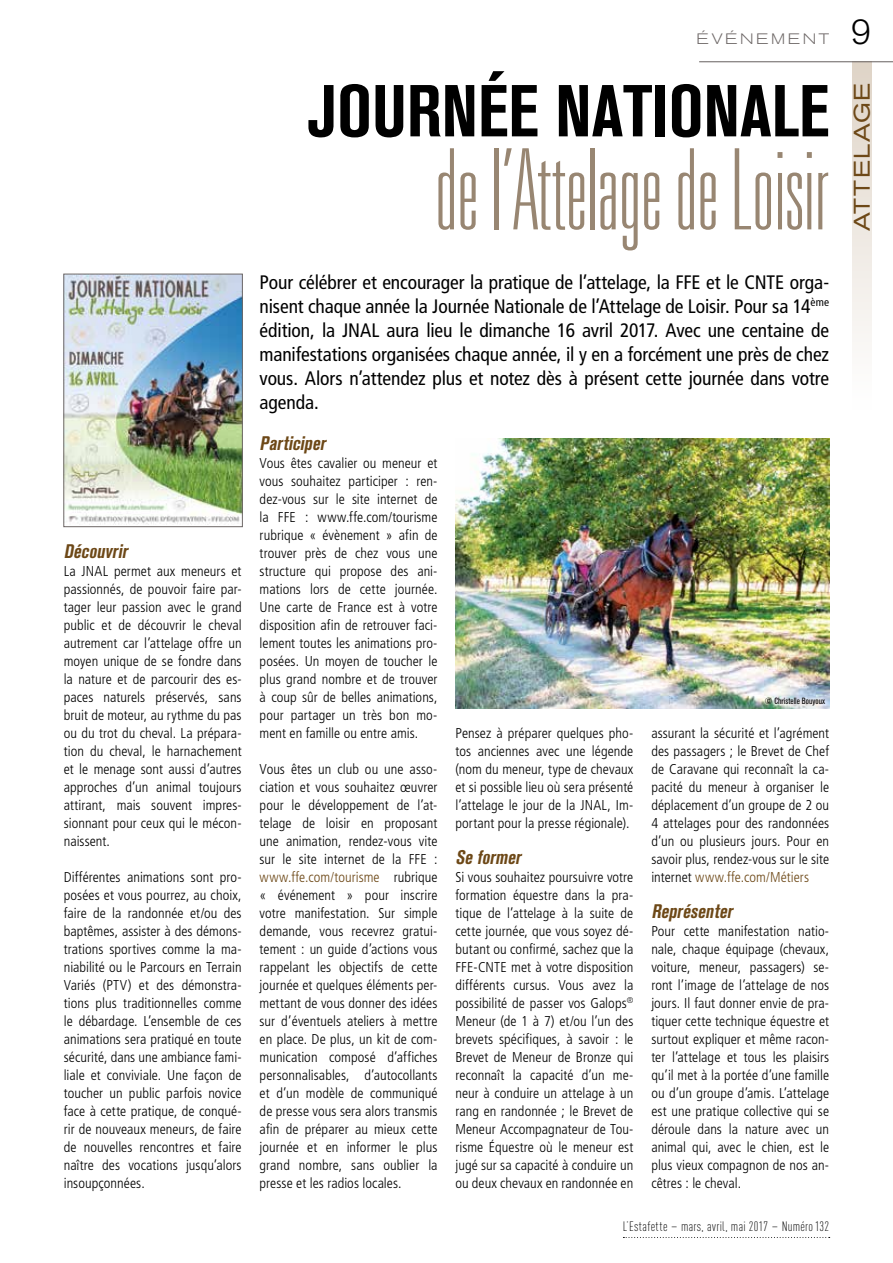
<style>
.page{position:relative;width:893px;height:1263px;background:#fff}
.page>*{position:absolute;margin:0;border:0;box-sizing:border-box;transform-origin:0 0}
.t1{font:100 ultra-condensed 112.35px "Univers LT Std";color:#988672}
.t2{font:72.75px "Akzidenz Grotesk BQ Bd Cnd Alt";color:#000}
.t3{font:300 34.5px "Akzidenz Grotesk BQ";color:#000}
.t4{font:expanded 22.5px "Akzidenz Grotesk BQ";letter-spacing:.06em;color:#6d4817}
.t5{font:condensed 19.5px/24px "Frutiger LT Std";letter-spacing:-.005em;color:#000;text-align:justify}
.t6{font:italic 19.5px "Akzidenz Grotesk BQ Bd Cnd Alt";color:#6d4817}
.t7{font:300 expanded 15px "Akzidenz Grotesk BQ";letter-spacing:.18em;color:#6d6766}
.t8{font:300 condensed 14.25px/18px "Frutiger LT Std";letter-spacing:.005em;color:#000;text-align:justify}
.t9{font:300 13.5px "DIN Cond";letter-spacing:.025em;color:#000}
.t10{font:condensed 9px "Akzidenz Grotesk BQ";letter-spacing:.005em;color:#000}
.s1{color:#6d4817}
.s2{font-size:15px}
</style>
<div class="page">
<div style="left:852px;top:62px;width:19px;height:348px;background:linear-gradient(to bottom,#dfd4c7,#fff)"></div>
<hr style="left:699px;top:61px;width:194px;height:1px;background:#6d6766">
<svg style="left:623px;top:1237px;width:207px;height:1px"></svg>
<img style="left:66px;top:276px;width:175px;height:249px">
<div style="left:64px;top:274px;width:179px;height:253px;border:1px solid #6d6766"></div>
<img style="left:455px;top:438px;width:374px;height:270px">
<h3 class="t6" style="left:64px;top:540px;width:69px">Découvrir</h3>
<p class="t8" style="left:64px;top:562px;width:179px">La JNAL permet aux meneurs et passionnés, de pouvoir faire par&shy;tager leur passion avec le grand public et de découvrir le cheval autrement car l’attelage offre un moyen unique de se fondre dans la nature et de parcourir des es&shy;paces naturels préservés, sans bruit de moteur, au rythme du pas ou du trot du cheval. La prépara&shy;tion du cheval, le harnachement et le menage sont aussi d’autres approches d’un animal toujours attirant, mais souvent impres&shy;sionnant pour ceux qui le mécon&shy;naissent.</p>
<p class="t8" style="left:64px;top:868px;width:179px">Différentes animations sont pro&shy;posées et vous pourrez, au choix, faire de la randonnée et/ou des baptêmes, assister à des démons&shy;trations sportives comme la ma&shy;niabilité ou le Parcours en Terrain Variés (PTV) et des démonstra&shy;tions plus traditionnelles comme le débardage. L’ensemble de ces animations sera pratiqué en toute sécurité, dans une ambiance fami&shy;liale et conviviale. Une façon de toucher un public parfois novice face à cette pratique, de conqué&shy;rir de nouveaux meneurs, de faire de nouvelles rencontres et faire naître des vocations jusqu’alors insoupçonnées.</p>
<p class="t7" style="left:697px;top:30px;width:134px">ÉVÉNEMENT</p>
<h3 class="t3" style="left:851px;top:12px;width:22px">9</h3>
<h2 class="t2" style="left:308px;top:69px;width:522px">JOURNÉE NATIONALE</h2>
<h1 class="t1" style="left:435px;top:132px;width:396px">de l’Attelage de Loisir</h1>
<p class="t5" style="left:260px;top:270px;width:571px">Pour célébrer et encourager la pratique de l’attelage, la FFE et le CNTE orga&shy;nisent chaque année la Journée Nationale de l’Attelage de Loisir. Pour sa 14<sup>ème </sup>édition, la JNAL aura lieu le dimanche 16 avril 2017. Avec une centaine de manifestations organisées chaque année, il y en a forcément une près de chez vous. Alors n’attendez plus et notez dès à présent cette journée dans votre agenda.</p>
<h3 class="t6" style="left:260px;top:432px;width:71px">Participer</h3>
<p class="t8" style="left:260px;top:454px;width:179px">Vous êtes cavalier ou meneur et vous souhaitez participer : ren&shy;dez-vous sur le site internet de la FFE : www.ffe.com/tourisme rubrique « évènement » afin de trouver près de chez vous une structure qui propose des ani&shy;mations lors de cette journée.<br>Une carte de France est à votre disposition afin de retrouver faci&shy;lement toutes les animations pro&shy;posées. Un moyen de toucher le plus grand nombre et de trouver à coup sûr de belles animations, pour partager un très bon mo&shy;ment en famille ou entre amis.</p>
<p class="t8" style="left:260px;top:760px;width:179px">Vous êtes un club ou une asso&shy;ciation et vous souhaitez œuvrer pour le développement de l’at&shy;telage de loisir en proposant une animation, rendez-vous vite sur le site internet de la FFE : <span class="s1">www.ffe.com/tourisme</span> rubrique « événement » pour inscrire votre manifestation. Sur simple demande, vous recevrez gratui&shy;tement : un guide d’actions vous rappelant les objectifs de cette journée et quelques éléments per&shy;mettant de vous donner des idées sur d’éventuels ateliers à mettre en place. De plus, un kit de com&shy;munication composé d’affiches personnalisables, d’autocollants et d’un modèle de communiqué de presse vous sera alors transmis afin de préparer au mieux cette journée et en informer le plus grand nombre, sans oublier la presse et les radios locales.</p>
<p class="t8" style="left:455px;top:724px;width:179px">Pensez à préparer quelques pho&shy;tos anciennes avec une légende (nom du meneur, type de chevaux et si possible lieu où sera présenté l’attelage le jour de la JNAL, Im&shy;portant pour la presse régionale).</p>
<h3 class="t6" style="left:455px;top:846px;width:71px">Se former</h3>
<p class="t8" style="left:455px;top:868px;width:179px">Si vous souhaitez poursuivre votre formation équestre dans la pra&shy;tique de l’attelage à la suite de cette journée, que vous soyez dé&shy;butant ou confirmé, sachez que la FFE-CNTE met à votre disposition différents cursus. Vous avez la possibilité de passer vos Galops<sup>® </sup>Meneur (de 1 à 7) et/ou l’un des brevets spécifiques, à savoir : le Brevet de Meneur de Bronze qui reconnaît la capacité d’un me&shy;neur à conduire un attelage à un rang en randonnée ; le Brevet de Meneur Accompagnateur de Tou&shy;risme Équestre où le meneur est jugé sur sa capacité à conduire un ou deux chevaux en randonnée en</p>
<p class="t10" style="left:765px;top:696px;width:62px">© Christelle Bouyoux</p>
<p class="t8" style="left:651px;top:724px;width:179px">assurant la sécurité et l’agrément des passagers ; le Brevet de Chef de Caravane qui reconnaît la ca&shy;pacité du meneur à organiser le déplacement d’un groupe de 2 ou 4 attelages pour des randonnées d’un ou plusieurs jours. Pour en savoir plus, rendez-vous sur le site internet <span class="s1">www.ffe.com/Métiers</span></p>
<h3 class="t6" style="left:651px;top:900px;width:87px">Représenter</h3>
<p class="t8" style="left:651px;top:922px;width:179px">Pour cette manifestation natio&shy;nale, chaque équipage (chevaux, voiture, meneur, passagers) se&shy;ront l’image de l’attelage de nos jours. Il faut donner envie de pra&shy;tiquer cette technique équestre et surtout expliquer et même racon&shy;ter l’attelage et tous les plaisirs qu’il met à la portée d’une famille ou d’un groupe d’amis. L’attelage est une pratique collective qui se déroule dans la nature avec un animal qui, avec le chien, est le plus vieux compagnon de nos an&shy;cêtres : le cheval.</p>
<p class="t9" style="left:623px;top:1219px;width:208px">L’Estafette <span class="s2">–</span> mars, avril, mai 2017 <span class="s2">–</span> Numéro132</p>
<h3 class="t4" style="left:849px;top:231px;width:150px;rotate:-90deg">ATTELAGE</h3>
</div>
